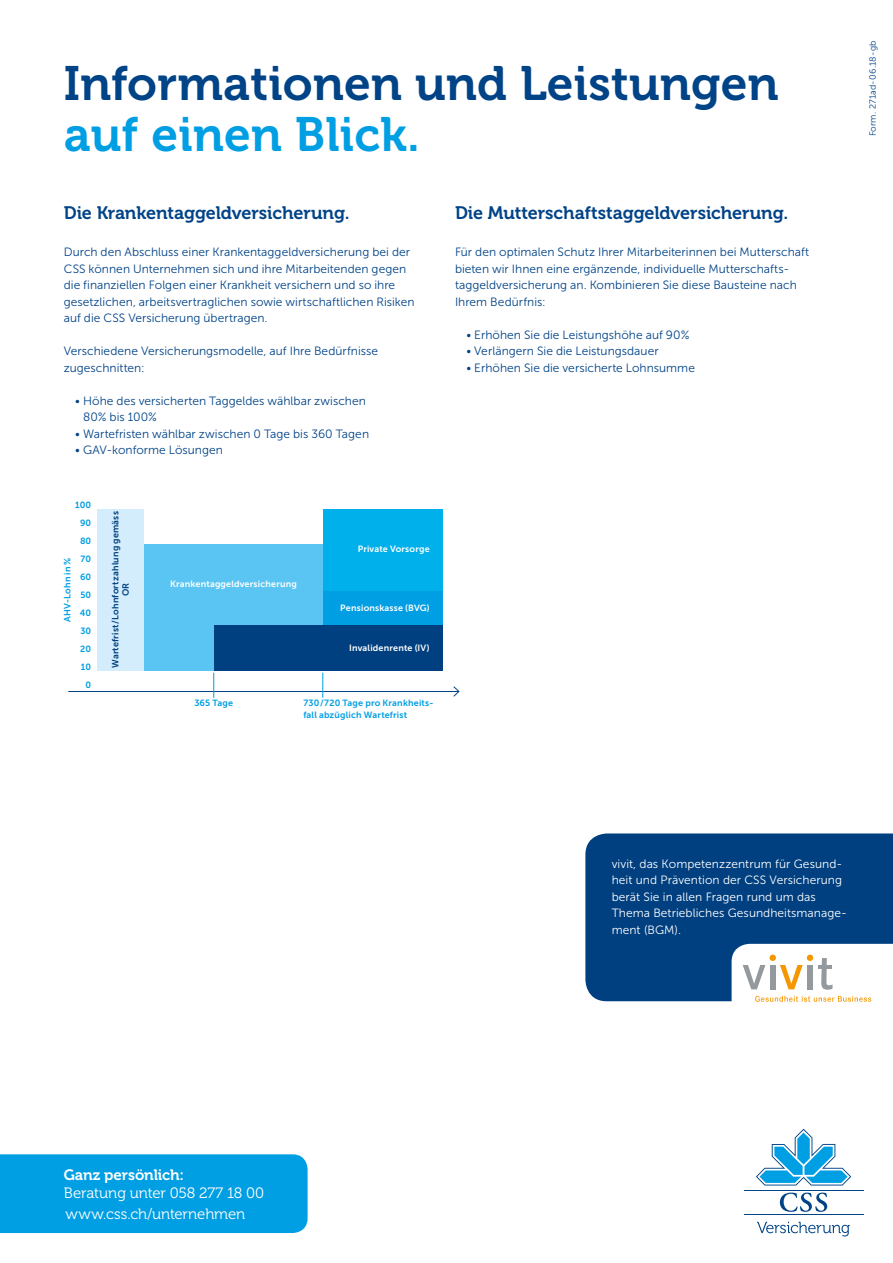
<style>
.page{position:relative;width:893px;height:1263px;background:#fff}
.page>*{position:absolute;margin:0;border:0;box-sizing:border-box;transform-origin:0 0}
.t1{font:48px "Museo 700";letter-spacing:.005em;color:#004387}
.t2{font:48px "Museo 700";letter-spacing:.005em;color:#009ee3}
.t3{font:18px "Museo 700";letter-spacing:-.005em;color:#004387}
.t4{font:15px/21px "Museo 300";letter-spacing:-.01em;color:#fff}
.t5{font:15px "Museo 700";letter-spacing:-.005em;color:#fff}
.t6{font:12px/16.5px "Museo Sans 300";letter-spacing:.005em;color:#004387}
.t7{font:12px/16.5px "Museo Sans 300";letter-spacing:.005em;color:#fff}
.t8{font:9px "Museo Sans 700";letter-spacing:.02em;color:#fff}
.t9{font:9px/12px "Museo Sans 700";letter-spacing:.02em;color:#009ee3}
.t10{font:9px/10.5px "Museo Sans 700";letter-spacing:.02em;color:#004080;text-align:center}
.t11{font:9px/18px "Museo Sans 700";color:#009ee3;text-align:right}
.t12{font:9px "Museo Sans 300";letter-spacing:.02em;color:#004387}
</style>
<div class="page">
<svg style="left:757px;top:1222px;width:93px;height:14px"></svg>
<hr style="left:744px;top:1214px;width:119px;height:1px;background:#004387">
<hr style="left:744px;top:1190px;width:119px;height:1px;background:#004387">
<svg style="left:756px;top:1129px;width:95px;height:56px"></svg>
<svg style="left:780px;top:1192px;width:47px;height:20px"></svg>
<div style="left:0;top:1154px;width:308px;height:79px;background:#009ee3"></div>
<hr style="left:68px;top:691px;width:391px;height:1px;background:#004387">
<svg style="left:453px;top:686px;width:7px;height:11px"></svg>
<svg style="left:213px;top:673px;width:1px;height:25px"></svg>
<svg style="left:322px;top:673px;width:1px;height:25px"></svg>
<div style="left:144px;top:544px;width:179px;height:127px;background:#5ac5f2"></div>
<div style="left:323px;top:591px;width:119px;height:34px;background:#009ee3"></div>
<div style="left:323px;top:509px;width:119px;height:82px;background:#00b0eb"></div>
<div style="left:214px;top:625px;width:228px;height:46px;background:#004080"></div>
<div style="left:97px;top:509px;width:47px;height:161px;background:#d4edfc"></div>
<div style="left:585px;top:833px;width:308px;height:168px;background:#004080"></div>
<svg style="left:732px;top:944px;width:161px;height:58px"></svg>
<h1 class="t1" style="left:64px;top:56px;width:716px">Informationen und Leistungen</h1>
<h1 class="t2" style="left:64px;top:107px;width:358px">auf einen Blick.</h1>
<h2 class="t3" style="left:64px;top:203px;width:287px">Die Krankentaggeldversicherung.</h2>
<p class="t6" style="left:64px;top:244px;width:352px">Durch den Abschluss einer Krankentaggeldversicherung bei der CSS können Unternehmen sich und ihre Mitarbeitenden gegen die finanziellen Folgen einer Krankheit versichern und so ihre gesetzlichen, arbeitsvertraglichen sowie wirtschaftlichen Risiken auf die CSS Versicherung übertragen.</p>
<p class="t6" style="left:64px;top:343px;width:316px">Verschiedene Versicherungsmodelle, auf Ihre Bedürfnisse zugeschnitten:</p>
<p class="t6" style="left:83px;top:393px;width:284px;text-indent:-8px">• Höhe des versicherten Taggeldes wählbar zwischen<br>80% bis 100%</p>
<p class="t6" style="left:75px;top:426px;width:295px">• Wartefristen wählbar zwischen 0 Tage bis 360 Tagen</p>
<p class="t6" style="left:75px;top:442px;width:149px">• GAV-konforme Lösungen</p>
<p class="t11" style="left:75px;top:496px;width:17px">100<br>90<br>80<br>70<br>60<br>50<br>40<br>30<br>20<br>10<br>0</p>
<p class="t9" style="left:61px;top:622px;width:66px;rotate:-90deg">AHV-Lohn in %</p>
<p class="t10" style="left:110px;top:668px;width:158px;rotate:-90deg">Wartefrist/Lohnfortzahlung gemäss<br>OR</p>
<p class="t8" style="left:170px;top:579px;width:128px">Krankentaggeldversicherung</p>
<p class="t8" style="left:358px;top:544px;width:73px">Private Vorsorge</p>
<p class="t8" style="left:340px;top:603px;width:91px">Pensionskasse (BVG)</p>
<p class="t8" style="left:349px;top:643px;width:82px">Invalidenrente (IV)</p>
<p class="t9" style="left:194px;top:697px;width:40px">365 Tage</p>
<p class="t9" style="left:303px;top:697px;width:132px">730/720 Tage pro Krankheits&shy;fall abzüglich Wartefrist</p>
<h2 class="t3" style="left:455px;top:203px;width:335px">Die Mutterschaftstaggeldversicherung.</h2>
<p class="t6" style="left:455px;top:244px;width:356px">Für den optimalen Schutz Ihrer Mitarbeiterinnen bei Mutterschaft bieten wir Ihnen eine ergänzende, individuelle Mutterschafts&shy;taggeldversicherung an. Kombinieren Sie diese Bausteine nach Ihrem Bedürfnis:</p>
<p class="t6" style="left:466px;top:327px;width:225px">• Erhöhen Sie die Leistungshöhe auf 90%</p>
<p class="t6" style="left:466px;top:343px;width:194px">• Verlängern Sie die Leistungsdauer</p>
<p class="t6" style="left:466px;top:360px;width:230px">• Erhöhen Sie die versicherte Lohnsumme</p>
<p class="t12" style="left:868px;top:136px;width:97px;rotate:-90deg">Form. 271ad-06.18-gb</p>
<p class="t7" style="left:612px;top:856px;width:237px">vivit, das Kompetenzzentrum für Gesund&shy;heit und Prävention der CSS Versicherung berät Sie in allen Fragen rund um das Thema Betriebliches Gesundheitsmanage&shy;ment (BGM).</p>
<p class="t5" style="left:64px;top:1166px;width:122px">Ganz persönlich:</p>
<p class="t4" style="left:64px;top:1182px;width:202px">Beratung unter 058 277 18 00 www.css.ch/unternehmen</p>
</div>
